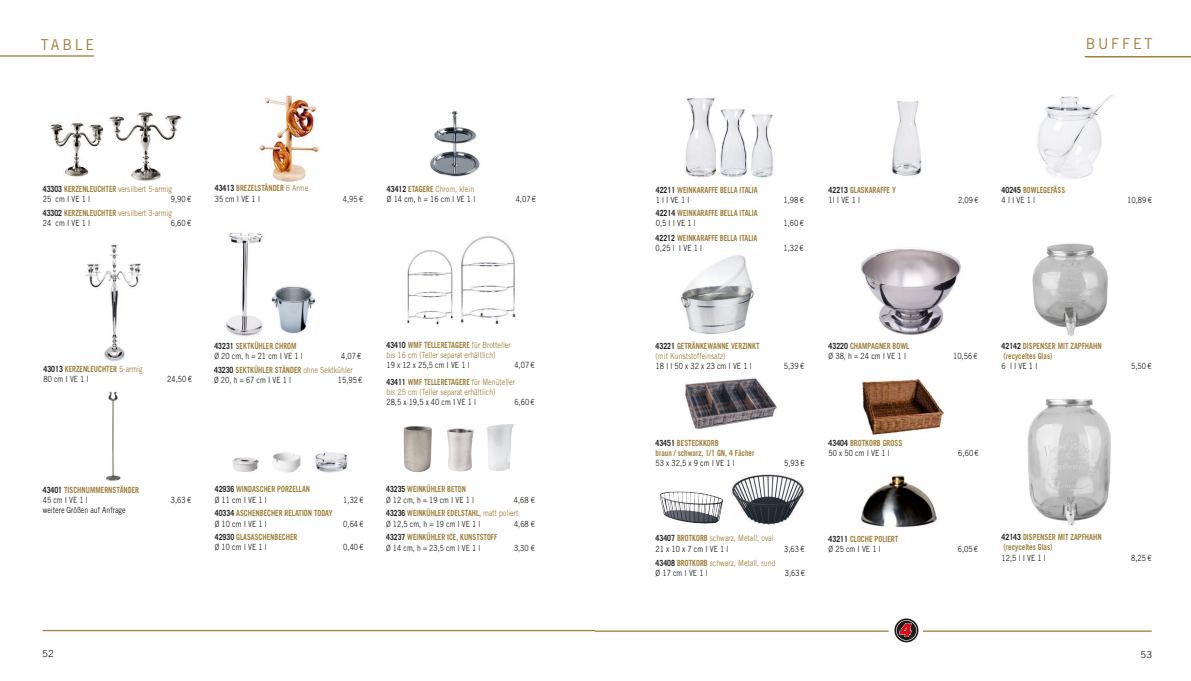
<style>
.page{position:relative;width:1191px;height:681px;background:#fff}
.page>*{position:absolute;margin:0;border:0;box-sizing:border-box;transform-origin:0 0}
.t1{font:15px "Trade Gothic LT Std";letter-spacing:.2em;color:#9f803c;scale:.96 1}
.t2{font:15px "Trade Gothic LT Std";letter-spacing:.2em;color:#9f803c;scale:.95 1}
.t3{font:9.5px "Trade Gothic LT Com";color:#1d1d1b}
.t4{font:700 8.5px/10.2px "Trade Gothic LT Std";color:#9f803c;scale:.82 1}
.t5{font:8.5px/10.2px "Trade Gothic LT Std";color:#9f803c;scale:.82 1}
.t6{font:8.5px/10.2px "Trade Gothic LT Std";color:#1d1d1b;scale:.82 1}
.t7{font:700 8.4px/10.2px "Trade Gothic LT Std";color:#9f803c;scale:.82 1}
.t8{font:8.4px "Trade Gothic LT Std";color:#1d1d1b;scale:.82 1}
.s1{font-weight:700;color:#1d1d1b}
.s2{font-weight:700}
.s3{color:#1d1d1b}
.s4{font-weight:400}
.s5{font-weight:400;color:#1d1d1b}
.s6{font-weight:700;color:#9f803c}
.s7{color:#9f803c}
.s8{font-weight:400;font-size:8.5px;color:#1d1d1b}
.s9{font-weight:400;font-size:8.5px}
.s10{font-size:8.5px}
</style>
<div class="page">
<hr style="left:43px;top:629px;width:552px;height:2px;background:#9f803c">
<hr style="left:0;top:55px;width:94px;height:2px;background:#9f803c">
<img style="left:231px;top:457px;width:28px;height:15px">
<img style="left:430px;top:110px;width:50px;height:67px">
<img style="left:272px;top:452px;width:29px;height:21px">
<img style="left:315px;top:452px;width:33px;height:21px">
<img style="left:259px;top:96px;width:60px;height:86px">
<img style="left:105px;top:391px;width:16px;height:90px">
<img style="left:50px;top:122px;width:53px;height:55px">
<img style="left:85px;top:244px;width:57px;height:117px">
<img style="left:108px;top:112px;width:74px;height:69px">
<img style="left:271px;top:286px;width:45px;height:48px">
<img style="left:447px;top:428px;width:27px;height:44px">
<img style="left:403px;top:426px;width:29px;height:46px">
<img style="left:487px;top:424px;width:27px;height:47px">
<img style="left:407px;top:250px;width:47px;height:74px">
<img style="left:460px;top:236px;width:56px;height:88px">
<img style="left:226px;top:232px;width:37px;height:105px">
<hr style="left:595px;top:630px;width:293px;height:1px;background:#9f803c">
<hr style="left:923px;top:630px;width:228px;height:1px;background:#9f803c">
<svg style="left:894px;top:618px;width:24px;height:24px"></svg>
<img style="left:1032px;top:243px;width:76px;height:93px">
<img style="left:1027px;top:399px;width:84px;height:127px">
<img style="left:1037px;top:95px;width:77px;height:84px">
<img style="left:862px;top:378px;width:81px;height:56px">
<img style="left:685px;top:378px;width:92px;height:52px">
<img style="left:860px;top:248px;width:102px;height:87px">
<img style="left:680px;top:255px;width:74px;height:79px">
<img style="left:892px;top:101px;width:30px;height:75px">
<img style="left:685px;top:98px;width:31px;height:80px">
<img style="left:720px;top:108px;width:27px;height:69px">
<img style="left:751px;top:114px;width:23px;height:64px">
<img style="left:731px;top:474px;width:73px;height:52px">
<img style="left:659px;top:491px;width:65px;height:33px">
<img style="left:860px;top:475px;width:77px;height:53px">
<hr style="left:1084px;top:56px;width:107px;height:1px;background:#9f803c">
<p class="t2" style="left:41px;top:36px;width:58px">TABLE</p>
<p class="t1" style="left:1085px;top:35px;width:71px">BUFFET</p>
<p class="t5" style="left:43px;top:184px;width:159px"><span class="s1">43303</span> <span class="s2">KERZENLEUCHTER</span> versilbert 5-armig<br><span class="s3">25 cm I VE 1 l</span></p>
<p class="t6" style="left:171px;top:194px;width:26px">9,90 €</p>
<p class="t5" style="left:43px;top:208px;width:159px"><span class="s1">43302</span> <span class="s2">KERZENLEUCHTER</span> versilbert 3-armig<br><span class="s3">24 cm I VE 1 l</span></p>
<p class="t6" style="left:171px;top:218px;width:26px">6,60 €</p>
<p class="t4" style="left:215px;top:183px;width:115px"><span class="s3">43413</span> BREZELSTÄNDER <span class="s4">6 Arme<br></span><span class="s5">35 cm I VE 1 l</span></p>
<p class="t6" style="left:343px;top:193px;width:26px">4,95 €</p>
<p class="t6" style="left:387px;top:183px;width:109px"><span class="s2">43412</span> <span class="s6">ETAGERE</span> <span class="s7">Chrom, klein<br></span>Ø 14 cm, h = 16 cm I VE 1 l</p>
<p class="t6" style="left:516px;top:193px;width:26px">4,07 €</p>
<p class="t4" style="left:656px;top:184px;width:126px"><span class="s3">42211</span> WEINKARAFFE BELLA ITALIA<br><span class="s5">1 l I VE 1 l</span></p>
<p class="t6" style="left:783px;top:195px;width:27px">1,98 €</p>
<p class="t4" style="left:656px;top:208px;width:126px"><span class="s3">42214</span> WEINKARAFFE BELLA ITALIA<br><span class="s5">0,5 l I VE 1 l</span></p>
<p class="t6" style="left:783px;top:218px;width:27px">1,60 €</p>
<p class="t4" style="left:655px;top:232px;width:126px"><span class="s3">42212</span> WEINKARAFFE BELLA ITALIA<br><span class="s5">0,25 l I VE 1 l</span></p>
<p class="t6" style="left:783px;top:242px;width:27px">1,32 €</p>
<p class="t4" style="left:828px;top:184px;width:84px"><span class="s3">42213</span> GLASKARAFFE Y<br><span class="s5">1l I VE 1 l</span></p>
<p class="t6" style="left:958px;top:195px;width:27px">2,09 €</p>
<p class="t4" style="left:1001px;top:184px;width:79px"><span class="s3">40245</span> BOWLEGEFÄSS<br><span class="s5">4 l I VE 1 l</span></p>
<p class="t6" style="left:1127px;top:194px;width:32px">10,89 €</p>
<p class="t4" style="left:44px;top:363px;width:122px"><span class="s3">43013</span> KERZENLEUCHTER <span class="s4">5-armig<br></span><span class="s5">80 cm I VE 1 l</span></p>
<p class="t6" style="left:167px;top:374px;width:32px">24,50 €</p>
<p class="t6" style="left:214px;top:340px;width:109px"><span class="s2">43231</span> <span class="s6">SEKTKÜHLER CHROM<br></span>Ø 20 cm, h = 21 cm I VE 1 l</p>
<p class="t4" style="left:214px;top:349px;width:181px;line-height:13.7px;text-indent:127px"><span class="s5">4,07 €<br></span><span class="s3">43230</span> SEKTKÜHLER STÄNDER <span class="s4">ohne Sektkühler</span></p>
<p class="t6" style="left:214px;top:374px;width:95px">Ø 20, h = 67 cm I VE 1 l</p>
<p class="t6" style="left:338px;top:374px;width:32px">15,95 €</p>
<p class="t5" style="left:386px;top:339px;width:153px"><span class="s1">43410</span> <span class="s2">WMF TELLERETAGERE</span> für Brotteller bis 16 cm (Teller separat erhältlich)<br><span class="s3">19 x 12 x 25,5 cm I VE 1 l</span></p>
<p class="t6" style="left:514px;top:360px;width:26px">4,07 €</p>
<p class="t5" style="left:386px;top:376px;width:158px"><span class="s1">43411</span> <span class="s2">WMF TELLERETAGERE</span> für Menüteller bis 25 cm (Teller separat erhältlich)<br><span class="s3">28,5 x 19,5 x 40 cm I VE 1 l</span></p>
<p class="t6" style="left:514px;top:396px;width:26px">6,60 €</p>
<p class="t5" style="left:655px;top:340px;width:128px"><span class="s1">43221</span> <span class="s2">GETRÄNKEWANNE VERZINKT </span>(mit Kunststoffeinsatz)<br><span class="s3">18 l l 50 x 32 x 23 cm I VE 1 l</span></p>
<p class="t6" style="left:784px;top:361px;width:27px">5,39 €</p>
<p class="t6" style="left:828px;top:340px;width:100px"><span class="s2">43220</span> <span class="s6">CHAMPAGNER BOWL<br></span>Ø 38, h = 24 cm I VE 1 l</p>
<p class="t6" style="left:953px;top:351px;width:32px">10,56 €</p>
<p class="t4" style="left:1001px;top:340px;width:124px"><span class="s3">42142</span> DISPENSER MIT ZAPFHAHN (recyceltes Glas)<br><span class="s5">6 l I VE 1 l</span></p>
<p class="t6" style="left:1131px;top:361px;width:27px">5,50 €</p>
<p class="t4" style="left:655px;top:437px;width:122px"><span class="s3">43451</span> BESTECKKORB<br>braun / schwarz, 1/1 GN, 4 Fächer<br><span class="s5">53 x 32,5 x 9 cm I VE 1 l</span></p>
<p class="t6" style="left:784px;top:458px;width:27px">5,93 €</p>
<p class="t4" style="left:828px;top:437px;width:91px"><span class="s3">43404</span> BROTKORB GROSS<br><span class="s5">50 x 50 cm I VE 1 l</span></p>
<p class="t6" style="left:958px;top:447px;width:26px">6,60 €</p>
<p class="t4" style="left:43px;top:484px;width:119px"><span class="s3">43401</span> TISCHNUMMERNSTÄNDER<br><span class="s5">45 cm I VE 1 l</span></p>
<p class="t6" style="left:171px;top:494px;width:26px">3,63 €</p>
<p class="t6" style="left:43px;top:504px;width:102px">weitere Größen auf Anfrage</p>
<p class="t4" style="left:215px;top:484px;width:118px"><span class="s3">42936</span> WINDASCHER PORZELLAN<br><span class="s5">Ø 11 cm I VE 1 l</span></p>
<p class="t6" style="left:343px;top:494px;width:26px">1,32 €</p>
<p class="t4" style="left:215px;top:508px;width:145px"><span class="s3">40334</span> ASCHENBECHER RELATION TODAY<br><span class="s5">Ø 10 cm I VE 1 l</span></p>
<p class="t6" style="left:343px;top:518px;width:26px">0,64 €</p>
<p class="t4" style="left:215px;top:531px;width:102px"><span class="s3">42930</span> GLASASCHENBECHER<br><span class="s5">Ø 10 cm I VE 1 l</span></p>
<p class="t6" style="left:343px;top:541px;width:26px">0,40 €</p>
<p class="t7" style="left:386px;top:484px;width:109px"><span class="s3">43235</span> WEINKÜHLER BETON<br><span class="s8">Ø 12 cm</span><span class="s5">, h = 19 cm I VE 1 l</span></p>
<p class="t7" style="left:386px;top:492px;width:183px;line-height:13.7px;text-indent:128px"><span class="s5">4,68 €<br></span><span class="s3">43236</span> WEINKÜHLER EDELSTAHL, <span class="s9">matt poliert</span></p>
<p class="t8" style="left:386px;top:518px;width:116px"><span class="s10">Ø 12,5 cm</span>, h = 19 cm I VE 1 l</p>
<p class="t8" style="left:514px;top:518px;width:27px">4,68 €</p>
<p class="t7" style="left:386px;top:532px;width:137px"><span class="s3">43237</span> WEINKÜHLER ICE, KUNSTSTOFF<br><span class="s8">Ø 14 cm</span><span class="s5">, h = 23,5 cm I VE 1 l</span></p>
<p class="t8" style="left:514px;top:542px;width:27px">3,30 €</p>
<p class="t5" style="left:655px;top:533px;width:145px"><span class="s1">43407</span> <span class="s2">BROTKORB</span> schwarz, Metall, oval<br><span class="s3">21 x 10 x 7 cm I VE 1 l</span></p>
<p class="t6" style="left:784px;top:543px;width:27px">3,63 €</p>
<p class="t4" style="left:828px;top:533px;width:87px"><span class="s3">43211</span> CLOCHE POLIERT<br><span class="s5">Ø 25 cm I VE 1 l</span></p>
<p class="t6" style="left:957px;top:543px;width:26px">6,05 €</p>
<p class="t5" style="left:655px;top:557px;width:148px"><span class="s1">43408</span> <span class="s2">BROTKORB</span> schwarz, Metall, rund<br><span class="s3">Ø 17 cm I VE 1 l</span></p>
<p class="t6" style="left:784px;top:568px;width:27px">3,63 €</p>
<p class="t4" style="left:1001px;top:531px;width:124px"><span class="s3">42143</span> DISPENSER MIT ZAPFHAHN (recyceltes Glas)<br><span class="s5">12,5 l I VE 1 l</span></p>
<p class="t6" style="left:1131px;top:552px;width:27px">8,25 €</p>
<p class="t3" style="left:42px;top:648px;width:13px">52</p>
<p class="t3" style="left:1140px;top:648px;width:13px">53</p>
</div>
